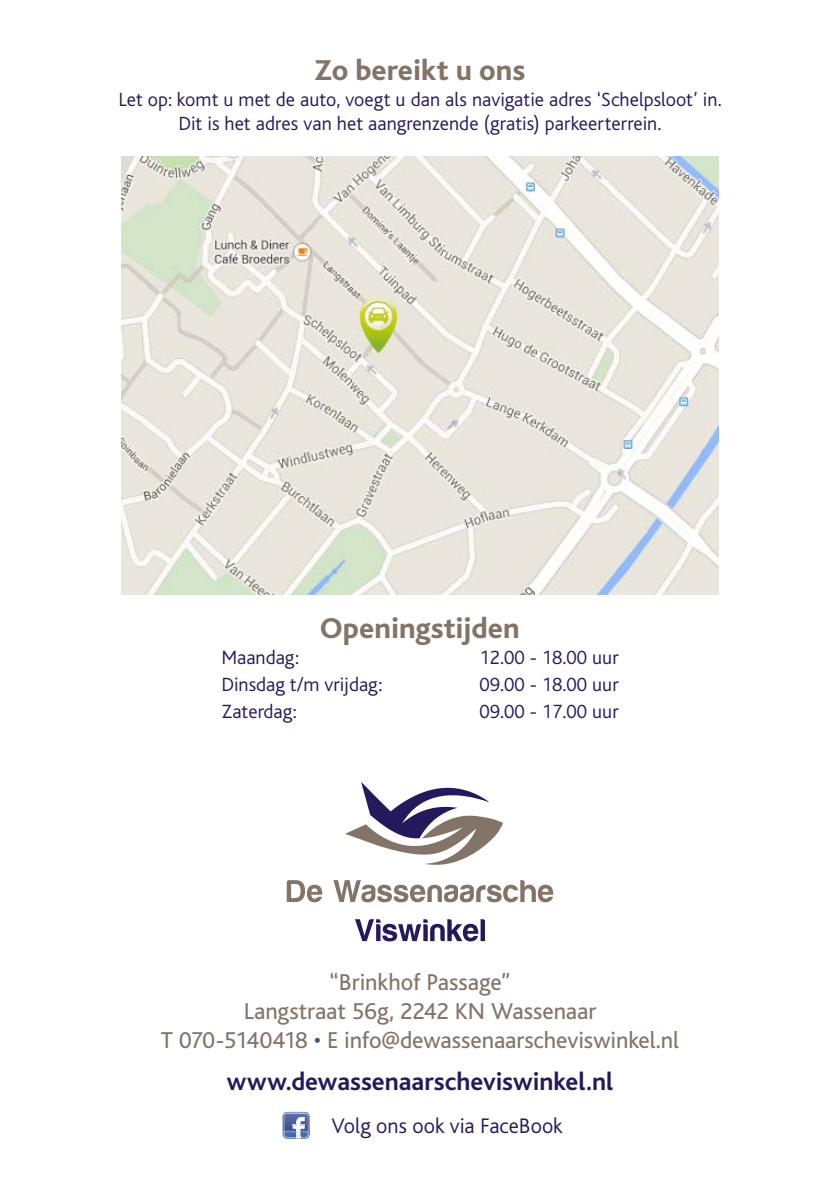
<style>
.page{position:relative;width:840px;height:1191px;background:#fff}
.page>*{position:absolute;margin:0;border:0;box-sizing:border-box;transform-origin:0 0}
.Tussenkop{font:800 30px "Bliss";color:#847468}
.webadres{font:700 26px "Bliss";color:#24195d}
.naw{font:24px "Bliss";letter-spacing:-.005em;color:#847468}
.t1{font:300 22px "Bliss";color:#24195d}
.Plat{font:300 20px/24px "Bliss";color:#24195d;text-align:center}
.s1{color:#3f5083}
</style>
<div class="page">
<img style="left:122px;top:157px;width:595px;height:438px">
<svg style="left:282px;top:1113px;width:27px;height:25px"></svg>
<img style="left:283px;top:1112px;width:25px;height:5px">
<svg style="left:355px;top:919px;width:129px;height:22px"></svg>
<svg style="left:286px;top:880px;width:267px;height:22px"></svg>
<svg style="left:345px;top:782px;width:157px;height:83px"></svg>
<p class="Tussenkop" style="left:314px;top:54px;width:212px">Zo bereikt u ons</p>
<p class="Plat" style="left:118px;top:88px;width:604px">Let op: komt u met de auto, voegt u dan als navigatie adres ‘Schelpsloot’ in.<br>Dit is het adres van het aangrenzende (gratis) parkeerterrein.</p>
<p class="Tussenkop" style="left:320px;top:612px;width:201px">Openingstijden</p>
<p class="Plat" style="left:221px;top:646px;width:79px">Maandag:</p>
<p class="Plat" style="left:479px;top:646px;width:140px">12.00 - 18.00 uur</p>
<p class="Plat" style="left:221px;top:673px;width:162px">Dinsdag t/m vrijdag:</p>
<p class="Plat" style="left:479px;top:673px;width:140px">09.00 - 18.00 uur</p>
<p class="Plat" style="left:221px;top:700px;width:77px">Zaterdag:</p>
<p class="Plat" style="left:479px;top:700px;width:140px">09.00 - 17.00 uur</p>
<p class="naw" style="left:329px;top:969px;width:182px">“Brinkhof Passage”</p>
<p class="naw" style="left:243px;top:998px;width:354px">Langstraat 56g, 2242 KN Wassenaar</p>
<p class="naw" style="left:161px;top:1027px;width:519px">T 070-5140418 <span class="s1">•</span> E info@dewassenaarscheviswinkel.nl</p>
<p class="webadres" style="left:226px;top:1068px;width:388px">www.dewassenaarscheviswinkel.nl</p>
<p class="t1" style="left:331px;top:1113px;width:232px">Volg ons ook via FaceBook</p>
</div>
